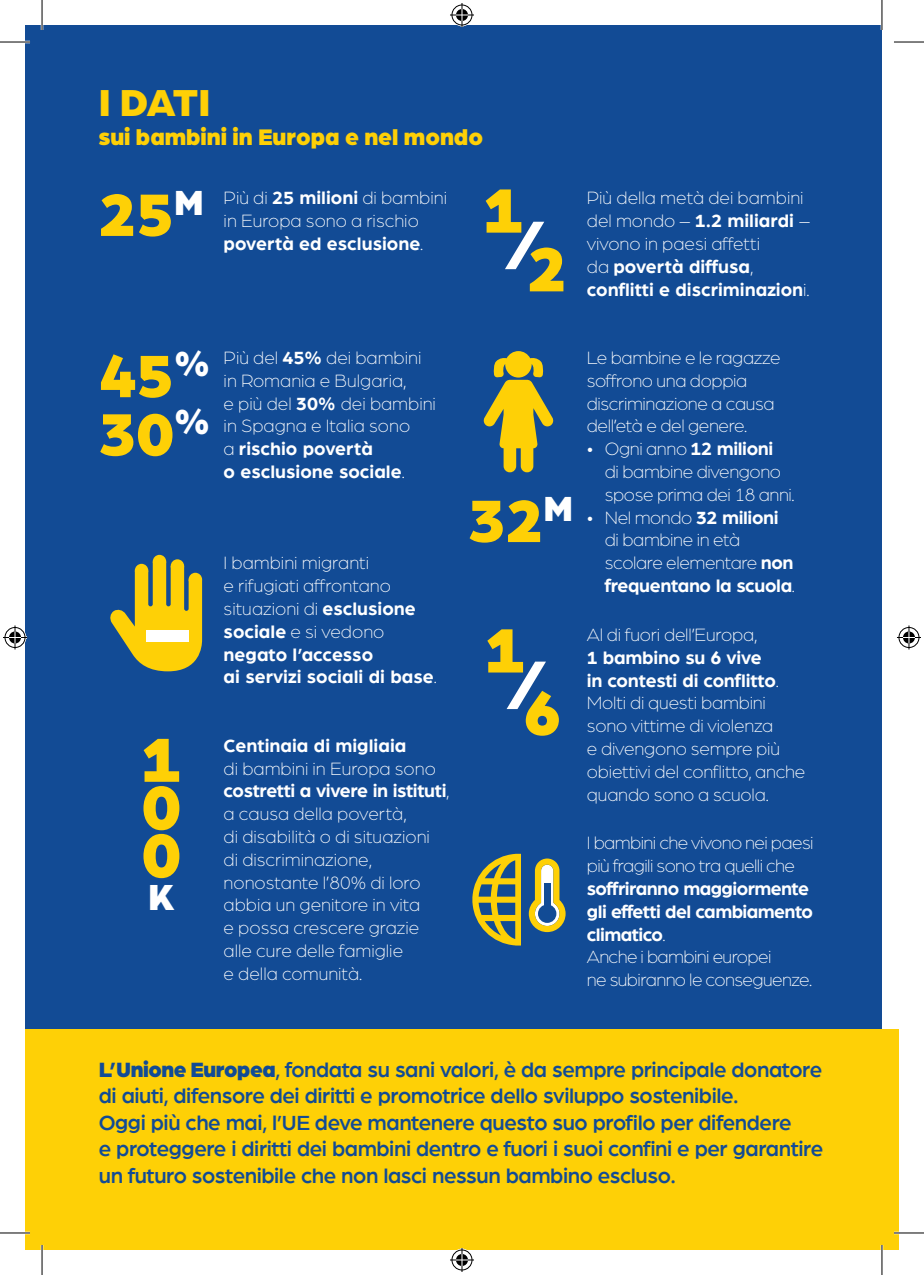
<style>
.page{position:relative;width:924px;height:1275px;background:#fff}
.page>*{position:absolute;margin:0;border:0;box-sizing:border-box;transform-origin:0 0}
.t1{font:900 66.2px/47.8px "Arboria";color:#fed006;text-align:justify}
.t2{font:900 63.8px/58.4px "Arboria";color:#fed006}
.t3{font:900 40px "Arboria";color:#fed006}
.t4{font:900 38.6px "Arboria";color:#fff}
.t5{font:900 24px "Arboria";color:#fed006}
.t6{font:500 22px/26.4px "Arboria";letter-spacing:-.02em;color:#124b95}
.t7{font:300 19px/22.8px "Arboria";letter-spacing:-.01em;color:#fff}
.t8{font:700 19px/22.8px "Arboria";letter-spacing:-.03em;color:#fff}
.t9{font:300 19px/22.8px "Arboria";letter-spacing:-.03em;color:#fff}
.t10{font:700 19px "Arboria";color:#fff}
.s1{font-weight:700}
.s2{font-weight:300}
.s3{font-weight:900}
</style>
<div class="page">
<div style="left:25px;top:25px;width:856px;height:1004px;background:#124b95"></div>
<div style="left:25px;top:1029px;width:873px;height:221px;background:#fed006"></div>
<svg style="left:485px;top:189px;width:78px;height:102px"></svg>
<svg style="left:487px;top:629px;width:58px;height:80px"></svg>
<svg style="left:171px;top:559px;width:13px;height:14px"></svg>
<div style="left:153px;top:555px;width:13px;height:13px;background:#fed006;border-radius:50%"></div>
<svg style="left:110px;top:561px;width:92px;height:110px"></svg>
<div style="left:146px;top:631px;width:43px;height:11px;background:#fff"></div>
<svg style="left:483px;top:351px;width:70px;height:121px"></svg>
<svg style="left:472px;top:854px;width:93px;height:91px"></svg>
<div style="left:544px;top:883px;width:6px;height:37px;background:#124b95"></div>
<div style="left:537px;top:904px;width:19px;height:19px;background:#124b95;border-radius:50%"></div>
<hr style="left:0;top:41px;width:30px;height:2px;background:#fff">
<hr style="left:0;top:1231px;width:30px;height:3px;background:#fff">
<hr style="left:893px;top:1231px;width:30px;height:3px;background:#fff">
<hr style="left:41px;top:0;width:2px;height:30px;background:#fff">
<hr style="left:41px;top:1245px;width:2px;height:30px;background:#fff">
<hr style="left:880px;top:0;width:2px;height:30px;background:#fff">
<hr style="left:880px;top:1245px;width:2px;height:30px;background:#fff">
<hr style="left:0;top:42px;width:30px;height:1px;background:#000">
<hr style="left:893px;top:42px;width:30px;height:1px;background:#000">
<hr style="left:0;top:1232px;width:30px;height:1px;background:#000">
<hr style="left:893px;top:1232px;width:30px;height:1px;background:#000">
<hr style="left:42px;top:0;width:1px;height:30px;background:#000">
<hr style="left:42px;top:1245px;width:1px;height:30px;background:#000">
<hr style="left:881px;top:0;width:1px;height:30px;background:#000">
<hr style="left:881px;top:1245px;width:1px;height:30px;background:#000">
<svg style="left:450px;top:3px;width:24px;height:24px"></svg>
<svg style="left:450px;top:1248px;width:24px;height:24px"></svg>
<svg style="left:3px;top:625px;width:24px;height:24px"></svg>
<svg style="left:897px;top:625px;width:23px;height:24px"></svg>
<h3 class="t3" style="left:99px;top:74px;width:109px">I dati</h3>
<p class="t5" style="left:99px;top:120px;width:385px">sui bambini in Europa e nel mondo</p>
<h2 class="t2" style="left:99px;top:180px;width:106px">25<sup>M</sup></h2>
<p class="t7" style="left:223px;top:186px;width:225px">Più di <span class="s1">25 milioni</span> di bambini in Europa sono a rischio <span class="s1">povertà ed esclusione</span>.</p>
<p class="t7" style="left:586px;top:186px;width:225px">Più della metà dei bambini del mondo – <span class="s1">1.2 miliardi</span> – vivono in paesi affetti<br>da <span class="s1">povertà diffusa</span>, <span class="s1">conflitti e discriminazion</span>i.</p>
<h2 class="t2" style="left:99px;top:342px;width:113px">45<sup>%<br></sup>30<sup>%</sup></h2>
<p class="t7" style="left:223px;top:346px;width:214px">Più del <span class="s1">45%</span> dei bambini in Romania e Bulgaria,<br>e più del <span class="s1">30%</span> dei bambini in Spagna e Italia sono<br>a <span class="s1">rischio povertà<br>o esclusione sociale</span>.</p>
<h1 class="t1" style="left:142px;top:730px;width:41px">1<br>0<br>0</h1>
<h3 class="t4" style="left:148px;top:868px;width:28px">K</h3>
<p class="t7" style="left:223px;top:551px;width:214px">I bambini migranti<br>e rifugiati affrontano situazioni di <span class="s1">esclusione sociale</span> e si vedono <span class="s1">negato l’accesso<br>ai servizi sociali di base</span>.</p>
<p class="t10" style="left:223px;top:732px;width:184px">Centinaia di migliaia</p>
<p class="t7" style="left:223px;top:756px;width:227px">di bambini in Europa sono <span class="s1">costretti a vivere in istituti</span>, a causa della povertà,<br>di disabilità o di situazioni di discriminazione, nonostante l’80% di loro abbia un genitore in vita<br>e possa crescere grazie alle cure delle famiglie<br>e della comunità.</p>
<h2 class="t2" style="left:468px;top:486px;width:106px">32<sup>M</sup></h2>
<h2 class="t2" style="left:523px;top:679px;width:39px">6</h2>
<p class="t7" style="left:586px;top:346px;width:195px">Le bambine e le ragazze soffrono una doppia discriminazione a causa dell’età e del genere.</p>
<p class="t7" style="left:604px;top:437px;width:191px;text-indent:-18px">• Ogni anno <span class="s1">12 milioni<br></span>di bambine divengono spose prima dei 18 anni.</p>
<p class="t7" style="left:604px;top:505px;width:192px;text-indent:-18px">• Nel mondo <span class="s1">32 milioni </span>di bambine in età scolare elementare <span class="s1">non frequentano la scuola</span>.</p>
<p class="t7" style="left:586px;top:622px;width:172px">Al di fuori dell’Europa,</p>
<p class="t7" style="left:586px;top:645px;width:220px"><span class="s1">1 bambino su 6 vive<br>in contesti di conflitto</span>.<br>Molti di questi bambini sono vittime di violenza<br>e divengono sempre più obiettivi del conflitto, anche quando sono a scuola.</p>
<p class="t9" style="left:586px;top:831px;width:228px">I bambini che vivono nei paesi più fragili sono tra quelli che</p>
<p class="t8" style="left:586px;top:876px;width:228px">soffriranno maggiormente gli effetti del cambiamento climatico<span class="s2">.<br>Anche i bambini europei<br>ne subiranno le conseguenze.</span></p>
<p class="t6" style="left:99px;top:1055px;width:725px"><span class="s3">L’Unione Europea</span>, fondata su sani valori, è da sempre principale donatore di aiuti, difensore dei diritti e promotrice dello sviluppo sostenibile.<br>Oggi più che mai, l’UE deve mantenere questo suo profilo per difendere<br>e proteggere i diritti dei bambini dentro e fuori i suoi confini e per garantire un futuro sostenibile che non lasci nessun bambino escluso.</p>
</div>
